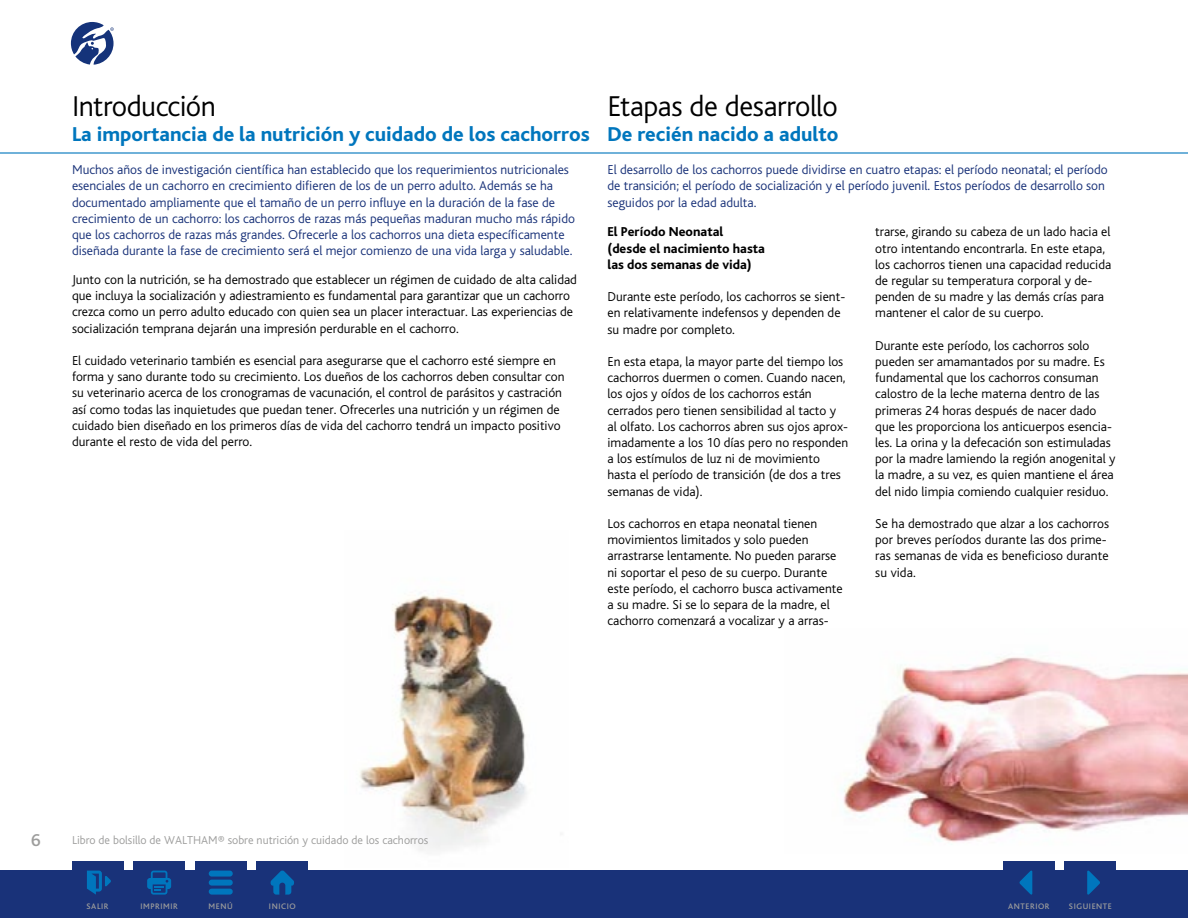
<style>
.page{position:relative;width:1188px;height:918px;background:#fff}
.page>*{position:absolute;margin:0;border:0;box-sizing:border-box;transform-origin:0 0}
.t1{font:300 30px "Bliss";letter-spacing:-.015em;color:#000}
.t2{font:800 21px "Bliss";color:#0076bd}
.t3{font:500 18px "Bliss";color:#9d9d9c}
.t4{font:300 13.5px/16.2px "Bliss";color:#000}
.t5{font:300 13.5px/16.2px "Bliss";color:#193279}
.t6{font:800 13.5px/16.2px "Bliss";color:#000}
.t7{font:300 12px "Bliss";color:#9d9d9c}
.t8{font:500 8.4px "Bliss";letter-spacing:.07em;color:#9d9d9c}
</style>
<div class="page">
<div style="left:0;top:870px;width:1187px;height:48px;background:#193279"></div>
<div style="left:72px;top:861px;width:51px;height:33px;background:#193279"></div>
<div style="left:195px;top:861px;width:51px;height:33px;background:#193279"></div>
<div style="left:134px;top:861px;width:51px;height:33px;background:#193279"></div>
<div style="left:257px;top:861px;width:51px;height:33px;background:#193279"></div>
<hr style="left:0;top:152px;width:1188px;height:2px;background:#0076bd">
<svg style="left:147px;top:871px;width:24px;height:24px"></svg>
<svg style="left:87px;top:871px;width:24px;height:24px"></svg>
<svg style="left:209px;top:871px;width:24px;height:24px"></svg>
<div style="left:1003px;top:861px;width:51px;height:33px;background:#193279"></div>
<div style="left:1065px;top:861px;width:51px;height:33px;background:#193279"></div>
<svg style="left:1087px;top:870px;width:13px;height:25px"></svg>
<svg style="left:1019px;top:870px;width:13px;height:25px"></svg>
<svg style="left:271px;top:871px;width:23px;height:24px"></svg>
<svg style="left:71px;top:22px;width:43px;height:43px"></svg>
<img style="left:359px;top:595px;width:168px;height:256px">
<img style="left:841px;top:657px;width:347px;height:185px">
<h1 class="t1" style="left:72px;top:90px;width:145px">Introducción</h1>
<h1 class="t1" style="left:608px;top:90px;width:232px">Etapas de desarrollo</h1>
<h2 class="t2" style="left:72px;top:123px;width:768px">La importancia de la nutrición y cuidado de los cachorros De recién nacido a adulto</h2>
<p class="t5" style="left:72px;top:162px;width:505px">Muchos años de investigación científica han establecido que los requerimientos nutricionales esenciales de un cachorro en crecimiento difieren de los de un perro adulto. Además se ha documentado ampliamente que el tamaño de un perro influye en la duración de la fase de crecimiento de un cachorro: los cachorros de razas más pequeñas maduran mucho más rápido que los cachorros de razas más grandes. Ofrecerle a los cachorros una dieta específicamente diseñada durante la fase de crecimiento será el mejor comienzo de una vida larga y saludable.</p>
<p class="t5" style="left:608px;top:162px;width:502px">El desarrollo de los cachorros puede dividirse en cuatro etapas: el período neonatal; el período de transición; el período de socialización y el período juvenil. Estos períodos de desarrollo son seguidos por la edad adulta.</p>
<p class="t4" style="left:875px;top:224px;width:238px">trarse, girando su cabeza de un lado hacia el otro intentando encontrarla. En este etapa, los cachorros tienen una capacidad reducida de regular su temperatura corporal y de&shy;penden de su madre y las demás crías para mantener el calor de su cuerpo.</p>
<p class="t4" style="left:875px;top:337px;width:242px">Durante este período, los cachorros solo pueden ser amamantados por su madre. Es fundamental que los cachorros consuman calostro de la leche materna dentro de las primeras 24 horas después de nacer dado que les proporciona los anticuerpos esencia&shy;les. La orina y la defecación son estimuladas por la madre lamiendo la región anogenital y la madre, a su vez, es quien mantiene el área del nido limpia comiendo cualquier residuo.</p>
<p class="t4" style="left:875px;top:516px;width:235px">Se ha demostrado que alzar a los cachorros por breves períodos durante las dos prime&shy;ras semanas de vida es beneficioso durante su vida.</p>
<p class="t6" style="left:608px;top:224px;width:159px">El Período Neonatal (desde el nacimiento hasta las dos semanas de vida)</p>
<p class="t4" style="left:608px;top:289px;width:239px">Durante este período, los cachorros se sient&shy;en relativamente indefensos y dependen de su madre por completo.</p>
<p class="t4" style="left:608px;top:354px;width:242px">En esta etapa, la mayor parte del tiempo los cachorros duermen o comen. Cuando nacen, los ojos y oídos de los cachorros están cerrados pero tienen sensibilidad al tacto y al olfato. Los cachorros abren sus ojos aprox&shy;imadamente a los 10 días pero no responden a los estímulos de luz ni de movimiento hasta el período de transición (de dos a tres semanas de vida).</p>
<p class="t4" style="left:608px;top:516px;width:237px">Los cachorros en etapa neonatal tienen movimientos limitados y solo pueden arrastrarse lentamente. No pueden pararse ni soportar el peso de su cuerpo. Durante este período, el cachorro busca activamente a su madre. Si se lo separa de la madre, el cachorro comenzará a vocalizar y a arras-</p>
<p class="t4" style="left:72px;top:272px;width:507px">Junto con la nutrición, se ha demostrado que establecer un régimen de cuidado de alta calidad que incluya la socialización y adiestramiento es fundamental para garantizar que un cachorro crezca como un perro adulto educado con quien sea un placer interactuar. Las experiencias de socialización temprana dejarán una impresión perdurable en el cachorro.</p>
<p class="t4" style="left:72px;top:353px;width:494px">El cuidado veterinario también es esencial para asegurarse que el cachorro esté siempre en forma y sano durante todo su crecimiento. Los dueños de los cachorros deben consultar con su veterinario acerca de los cronogramas de vacunación, el control de parásitos y castración así como todas las inquietudes que puedan tener. Ofrecerles una nutrición y un régimen de cuidado bien diseñado en los primeros días de vida del cachorro tendrá un impacto positivo durante el resto de vida del perro.</p>
<h3 class="t3" style="left:31px;top:831px;width:11px">6</h3>
<p class="t7" style="left:72px;top:834px;width:358px">Libro de bolsillo de WALTHAM® sobre nutrición y cuidado de los cachorros</p>
<p class="t8" style="left:87px;top:902px;width:24px">SALIR</p>
<p class="t8" style="left:140px;top:902px;width:39px">IMPRIMIR</p>
<p class="t8" style="left:209px;top:902px;width:26px">MENÚ</p>
<p class="t8" style="left:269px;top:902px;width:28px">INICIO</p>
<p class="t8" style="left:1008px;top:902px;width:43px">ANTERIOR</p>
<p class="t8" style="left:1069px;top:902px;width:44px">SIGUIENTE</p>
</div>
